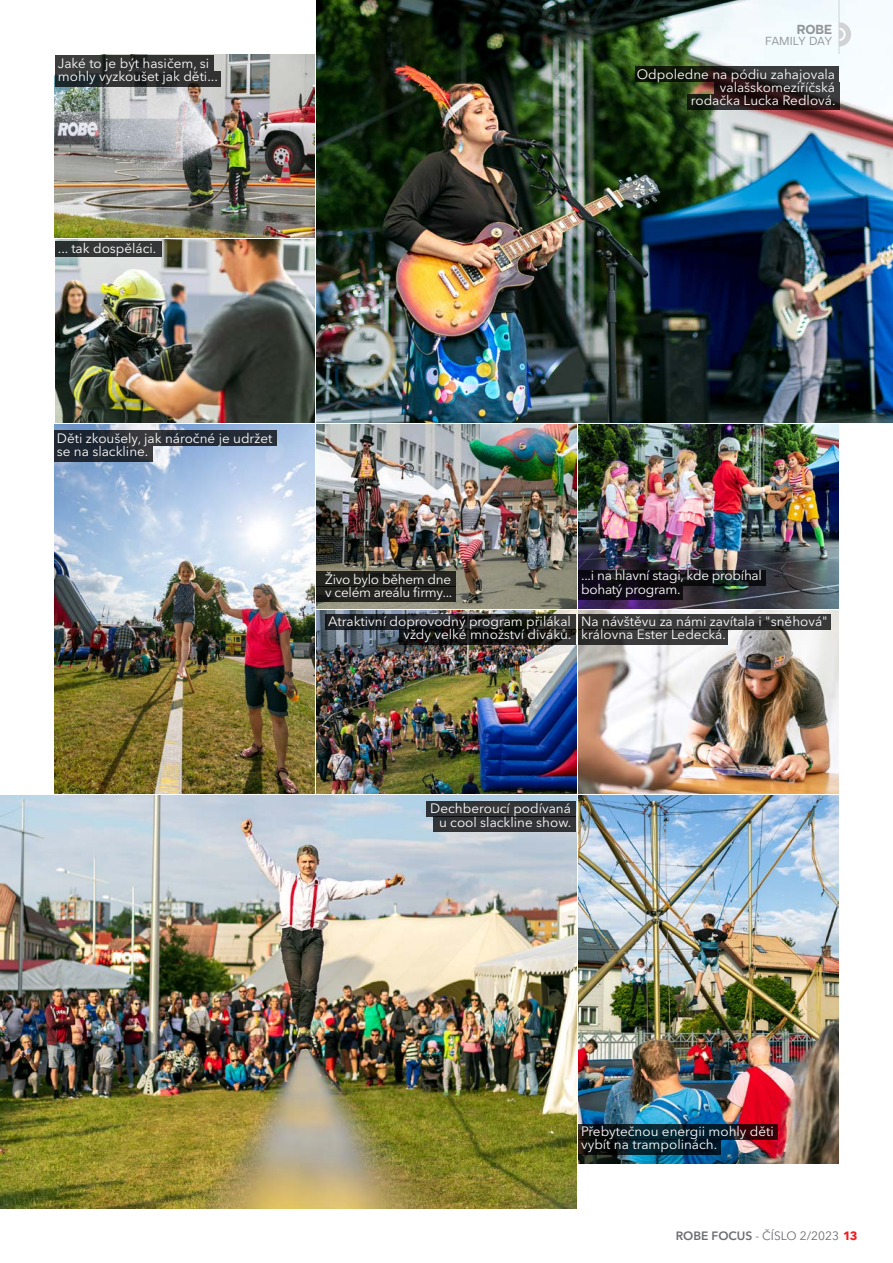
<style>
.page{position:relative;width:893px;height:1263px;background:#fff}
.page>*{position:absolute;margin:0;border:0;box-sizing:border-box;transform-origin:0 0}
.t1{font:13.5px/13.2px "Avenir Next LT Pro";color:#fff}
.t2{font:13.5px/13.2px "Avenir Next LT Pro";letter-spacing:-.02em;color:#fff}
.t3{font:700 13.5px "Mollen";color:#939598}
.t4{font:12px "Avenir Next LT Pro";color:#6c6d70}
.t5{font:12px "Mollen";letter-spacing:-.02em;color:#939598}
.s1{font-weight:600}
.s2{font-weight:700;color:#ee1d23}
</style>
<div class="page">
<img style="left:578px;top:425px;width:261px;height:183px">
<img style="left:54px;top:54px;width:260px;height:183px">
<img style="left:578px;top:796px;width:261px;height:367px">
<img style="left:54px;top:425px;width:260px;height:369px">
<img style="left:316px;top:0;width:577px;height:423px">
<img style="left:0;top:796px;width:576px;height:413px">
<img style="left:316px;top:425px;width:260px;height:183px">
<img style="left:316px;top:610px;width:260px;height:184px">
<img style="left:578px;top:610px;width:261px;height:184px">
<img style="left:55px;top:239px;width:260px;height:184px">
<svg style="left:54px;top:430px;width:222px;height:16px;background:#262c36"></svg>
<svg style="left:54px;top:446px;width:98px;height:16px;background:#222933"></svg>
<svg style="left:55px;top:56px;width:158px;height:15px;background:#333"></svg>
<svg style="left:55px;top:71px;width:165px;height:16px;background:#292c2d"></svg>
<div style="left:55px;top:241px;width:107px;height:16px;background:linear-gradient(to right,#2d3131,#393839)"></div>
<div style="left:316px;top:571px;width:140px;height:16px;background:#242420"></div>
<div style="left:316px;top:587px;width:140px;height:15px;background:#252420"></div>
<svg style="left:578px;top:570px;width:187px;height:16px;background:#111015"></svg>
<div style="left:578px;top:586px;width:105px;height:14px;background:#0f0914"></div>
<svg style="left:635px;top:67px;width:204px;height:15px;background:#252621"></svg>
<svg style="left:714px;top:82px;width:125px;height:12px"></svg>
<svg style="left:687px;top:94px;width:152px;height:16px;background:#241716"></svg>
<svg style="left:578px;top:614px;width:252px;height:15px;background:#373737"></svg>
<div style="left:578px;top:629px;width:150px;height:16px;background:linear-gradient(to right,#2e2d2b,#414143)"></div>
<hr style="left:839px;top:0;width:1px;height:54px;background:#d1d2d4">
<svg style="left:839px;top:22px;width:12px;height:25px"></svg>
<svg style="left:578px;top:1124px;width:200px;height:15px;background:#111720"></svg>
<svg style="left:578px;top:1139px;width:143px;height:16px;background:#04161e"></svg>
<svg style="left:325px;top:614px;width:251px;height:15px;background:#202122"></svg>
<div style="left:426px;top:801px;width:150px;height:15px;background:#333538"></div>
<div style="left:434px;top:816px;width:142px;height:16px;background:#343537"></div>
<svg style="left:400px;top:629px;width:176px;height:16px;background:#141413"></svg>
<p class="t1" style="left:58px;top:56px;width:162px">Jaké to je být hasičem, si mohly vyzkoušet jak děti...</p>
<p class="t1" style="left:58px;top:242px;width:100px">... tak dospěláci.</p>
<p class="t3" style="left:797px;top:21px;width:37px">ROBE</p>
<p class="t5" style="left:765px;top:34px;width:68px">FAMILY DAY</p>
<p class="t1" style="left:637px;top:67px;width:200px;text-align:right">Odpoledne na pódiu zahajovala valašskomeziříčská<br>rodačka Lucka Redlová.</p>
<p class="t1" style="left:57px;top:431px;width:217px">Děti zkoušely, jak náročné je udržet se na slackline.</p>
<p class="t2" style="left:325px;top:572px;width:129px">Živo bylo během dne v celém areálu firmy...</p>
<p class="t2" style="left:581px;top:569px;width:182px">...i na hlavní stagi, kde probíhal bohatý program.</p>
<p class="t1" style="left:328px;top:615px;width:245px;text-align:right">Atraktivní doprovodný program přilákal vždy velké množství diváků.</p>
<p class="t1" style="left:581px;top:615px;width:248px">Na návštěvu za námi zavítala i "sněhová" královna Ester Ledecká.</p>
<p class="t1" style="left:430px;top:802px;width:143px;text-align:right">Dechberoucí podívaná u cool slackline show.</p>
<p class="t1" style="left:581px;top:1125px;width:194px">Přebytečnou energii mohly děti vybít na trampolinách.</p>
<p class="t4" style="left:676px;top:1228px;width:183px"><span class="s1">ROBE FOCUS</span> - ČÍSLO 2/2023 <span class="s2">13</span></p>
</div>
